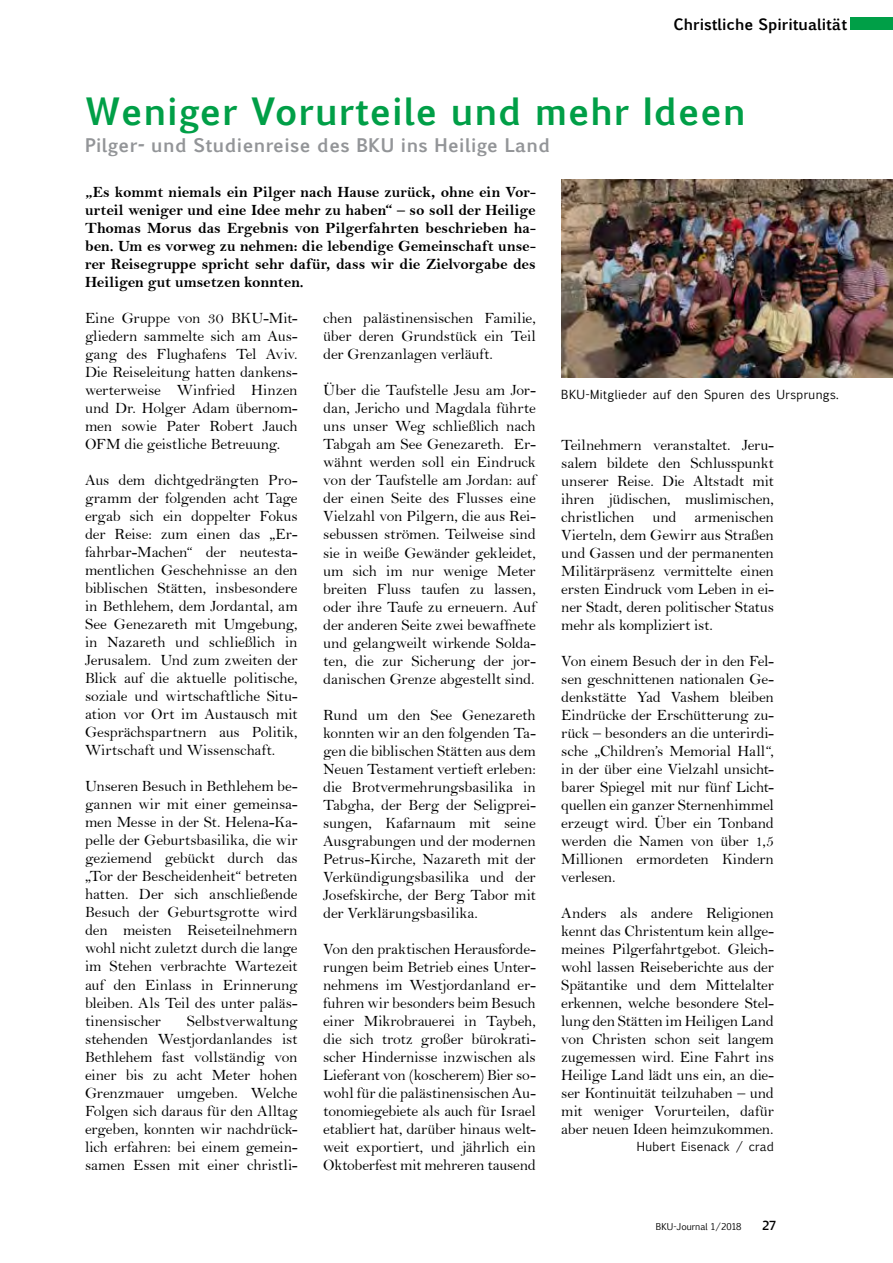
<style>
.page{position:relative;width:893px;height:1263px;background:#fff}
.page>*{position:absolute;margin:0;border:0;box-sizing:border-box;transform-origin:0 0}
.t1{font:700 36px "Euphemia UCAS";letter-spacing:.025em;color:#009f47}
.t2{font:700 18px "Euphemia UCAS";letter-spacing:.025em;color:#939598}
.t3{font:15.75px/18px "Bell";letter-spacing:-.01em;color:#000;text-align:justify}
.t4{font:15.75px/18px "Bell MT Bold";letter-spacing:-.005em;color:#000;text-align:justify}
.t5{font:700 15px "Euphemia UCAS";color:#000}
.t6{font:12px "Euphemia CAS";letter-spacing:.025em;color:#000}
.t7{font:700 12px "Euphemia UCAS";color:#000}
.t8{font:9px "Euphemia CAS";color:#000}
</style>
<div class="page">
<div style="left:850px;top:17px;width:43px;height:13px;background:#009f47"></div>
<img style="left:561px;top:179px;width:332px;height:198px">
<p class="t5" style="left:673px;top:13px;width:175px">Christliche Spiritualität</p>
<h1 class="t1" style="left:85px;top:85px;width:662px">Weniger Vorurteile und mehr Ideen</h1>
<p class="t2" style="left:85px;top:132px;width:466px">Pilger- und Studienreise des BKU ins Heilige Land</p>
<p class="t4" style="left:85px;top:183px;width:452px">„Es kommt niemals ein Pilger nach Hause zurück, ohne ein Vor&shy;urteil weniger und eine Idee mehr zu haben“ – so soll der Heilige Thomas Morus das Ergebnis von Pilgerfahrten beschrieben ha&shy;ben. Um es vorweg zu nehmen: die lebendige Gemeinschaft unse&shy;rer Reisegruppe spricht sehr dafür, dass wir die Zielvorgabe des Heiligen gut umsetzen konnten.</p>
<p class="t3" style="left:85px;top:309px;width:214px">Eine Gruppe von 30 BKU-Mit&shy;gliedern sammelte sich am Aus&shy;gang des Flughafens Tel Aviv.<br>Die Reiseleitung hatten dankens&shy;werterweise Winfried Hinzen und Dr. Holger Adam übernom&shy;men sowie Pater Robert Jauch OFM die geistliche Betreuung.</p>
<p class="t3" style="left:85px;top:471px;width:214px">Aus dem dichtgedrängten Pro&shy;gramm der folgenden acht Tage ergab sich ein doppelter Fokus der Reise: zum einen das „Er&shy;fahrbar-Machen“ der neutesta&shy;mentlichen Geschehnisse an den biblischen Stätten, insbesondere in Bethlehem, dem Jordantal, am See Genezareth mit Umgebung, in Nazareth und schließlich in Jerusalem. Und zum zweiten der Blick auf die aktuelle politische, soziale und wirtschaftliche Situ&shy;ation vor Ort im Austausch mit Gesprächspartnern aus Politik, Wirtschaft und Wissenschaft.</p>
<p class="t3" style="left:85px;top:777px;width:214px">Unseren Besuch in Bethlehem be&shy;gannen wir mit einer gemeinsa&shy;men Messe in der St. Helena-Ka&shy;pelle der Geburtsbasilika, die wir geziemend gebückt durch das „Tor der Bescheidenheit“ betreten hatten. Der sich anschließende Besuch der Geburtsgrotte wird den meisten Reiseteilnehmern wohl nicht zuletzt durch die lange im Stehen verbrachte Wartezeit auf den Einlass in Erinnerung bleiben. Als Teil des unter paläs&shy;tinensischer</p>
<p class="t3" style="left:85px;top:1011px;width:214px;text-indent:102px">Selbstverwaltung stehenden Westjordanlandes ist Bethlehem fast vollständig von einer bis zu acht Meter hohen Grenzmauer umgeben. Welche Folgen sich daraus für den Alltag ergeben, konnten wir nachdrück&shy;lich erfahren: bei einem gemein&shy;samen Essen mit einer christli-</p>
<p class="t3" style="left:323px;top:309px;width:214px">chen palästinensischen Familie, über deren Grundstück ein Teil der Grenzanlagen verläuft.</p>
<p class="t3" style="left:323px;top:381px;width:214px">Über die Taufstelle Jesu am Jor&shy;dan, Jericho und Magdala führte uns unser Weg schließlich nach Tabgah am See Genezareth. Er&shy;wähnt werden soll ein Eindruck von der Taufstelle am Jordan: auf der einen Seite des Flusses eine Vielzahl von Pilgern, die aus Rei&shy;sebussen strömen. Teilweise sind sie in weiße Gewänder gekleidet, um sich im nur wenige Meter breiten Fluss taufen zu lassen, oder ihre Taufe zu erneuern. Auf der anderen Seite zwei bewaffnete und gelangweilt wirkende Solda&shy;ten, die zur Sicherung der jor&shy;danischen Grenze abgestellt sind.</p>
<p class="t3" style="left:323px;top:705px;width:214px">Rund um den See Genezareth konnten wir an den folgenden Ta&shy;gen die biblischen Stätten aus dem Neuen Testament vertieft erleben: die Brotvermehrungsbasilika in Tabgha, der Berg der Seligprei&shy;sungen, Kafarnaum mit seine Ausgrabungen und der modernen Petrus-Kirche, Nazareth mit der Verkündigungsbasilika und der Josefskirche, der Berg Tabor mit der Verklärungsbasilika.</p>
<p class="t3" style="left:323px;top:939px;width:214px">Von den praktischen Herausforde&shy;rungen beim Betrieb eines Unter&shy;nehmens im Westjordanland er&shy;fuhren wir besonders beim Besuch einer Mikrobrauerei in Taybeh, die sich trotz großer bürokrati&shy;scher Hindernisse inzwischen als Lieferant von (koscherem) Bier so&shy;wohl für die palästinensischen Au&shy;tonomiegebiete als auch für Israel etabliert hat, darüber hinaus welt&shy;weit exportiert, und jährlich ein Oktoberfest mit mehreren tausend</p>
<p class="t6" style="left:561px;top:386px;width:279px">BKU-Mitglieder auf den Spuren des Ursprungs.</p>
<p class="t3" style="left:561px;top:435px;width:214px">Teilnehmern veranstaltet. Jeru&shy;salem bildete den Schlusspunkt unserer Reise. Die Altstadt mit ihren jüdischen, muslimischen, christlichen und armenischen Vierteln, dem Gewirr aus Straßen und Gassen und der permanenten Militärpräsenz vermittelte einen ersten Eindruck vom Leben in ei&shy;ner Stadt, deren politischer Status mehr als kompliziert ist.</p>
<p class="t3" style="left:561px;top:651px;width:214px">Von einem Besuch der in den Fel&shy;sen geschnittenen nationalen Ge&shy;denkstätte Yad Vashem bleiben Eindrücke der Erschütterung zu&shy;rück – besonders an die unterirdi&shy;sche „Children’s Memorial Hall“, in der über eine Vielzahl unsicht&shy;barer Spiegel mit nur fünf Licht&shy;quellen ein ganzer Sternenhimmel erzeugt wird. Über ein Tonband werden die Namen von über 1,5<br>Millionen ermordeten Kindern verlesen.</p>
<p class="t3" style="left:561px;top:903px;width:214px">Anders als andere Religionen kennt das Christentum kein allge&shy;meines Pilgerfahrtgebot. Gleich&shy;wohl lassen Reiseberichte aus der Spätantike und dem Mittelalter erkennen, welche besondere Stel&shy;lung den Stätten im Heiligen Land von Christen schon seit langem zugemessen wird. Eine Fahrt ins Heilige Land lädt uns ein, an die&shy;ser Kontinuität teilzuhaben – und mit weniger Vorurteilen, dafür aber neuen Ideen heimzukommen.</p>
<p class="t6" style="left:637px;top:1138px;width:139px">Hubert Eisenack / crad</p>
<p class="t8" style="left:656px;top:1220px;width:87px">BKU-Journal 1/2018</p>
<p class="t7" style="left:762px;top:1216px;width:16px">27</p>
</div>
